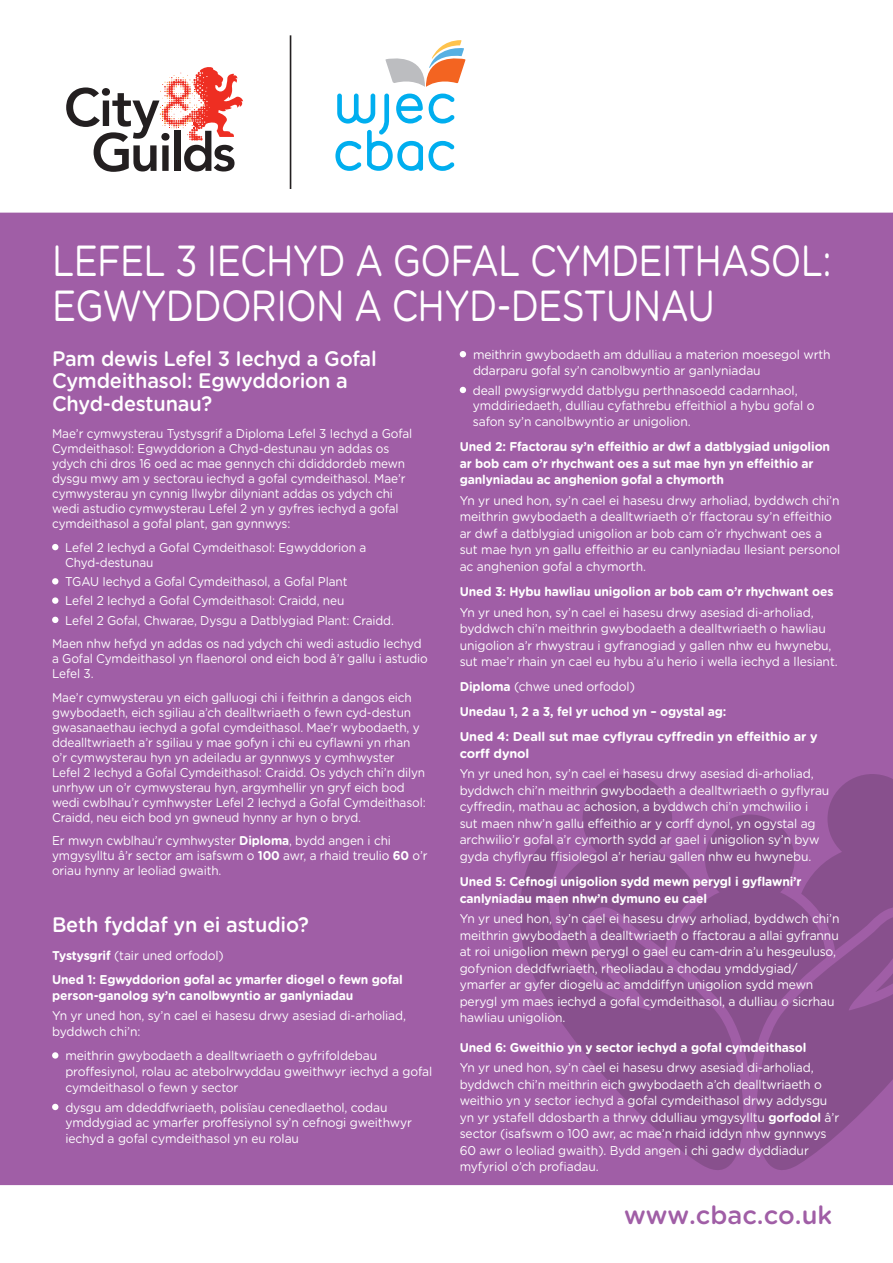
<style>
.page{position:relative;width:893px;height:1263px;background:#fff}
.page>*{position:absolute;margin:0;border:0;box-sizing:border-box;transform-origin:0 0}
.t1{font:43.5px/45px "Gotham Rounded";letter-spacing:-.02em;color:#fff;scale:.83 1}
.t2{font:500 25.35px "Gotham Rounded";color:#a05ea6}
.t3{font:500 21px/22.5px "Gotham Rounded";letter-spacing:-.01em;color:#fff;scale:.95 1}
.t4{font:12.75px/16.5px "Gotham Rounded";letter-spacing:-.01em;color:#fff;scale:.95 1}
.t5{font:12.75px/15px "Gotham Rounded";letter-spacing:-.01em;color:#fff;scale:.93 1}
.t6{font:700 12.75px/16.5px "Gotham Rounded";letter-spacing:-.01em;color:#fff;scale:.95 1}
.t7{font:700 12.75px "Gotham Rounded";letter-spacing:-.01em;color:#fff}
.s1{font-weight:700}
.s2{font-weight:400}
</style>
<div class="page">
<div style="left:0;top:213px;width:893px;height:972px;background:#a05ea6"></div>
<svg style="left:558px;top:774px;width:335px;height:63px;background:#95579a"></svg>
<svg style="left:512px;top:837px;width:228px;height:348px;background:#925697"></svg>
<svg style="left:740px;top:837px;width:153px;height:348px;background:#8e5393"></svg>
<svg style="left:385px;top:40px;width:80px;height:47px"></svg>
<svg style="left:335px;top:94px;width:120px;height:77px"></svg>
<svg style="left:66px;top:67px;width:177px;height:105px"></svg>
<hr style="left:290px;top:35px;width:1px;height:153px;background:#231f20">
<svg style="left:52px;top:544px;width:6px;height:6px"></svg>
<svg style="left:52px;top:578px;width:6px;height:6px"></svg>
<div style="left:52px;top:597px;width:6px;height:7px;background:#fff;border-radius:50%"></div>
<svg style="left:52px;top:617px;width:6px;height:6px"></svg>
<div style="left:52px;top:1052px;width:6px;height:7px;background:#fff;border-radius:50%"></div>
<svg style="left:52px;top:1104px;width:6px;height:6px"></svg>
<svg style="left:460px;top:351px;width:6px;height:6px"></svg>
<svg style="left:460px;top:387px;width:6px;height:6px"></svg>
<h1 class="t1" style="left:52px;top:237px;width:941px">LEFEL 3 IECHYD A GOFAL CYMDEITHASOL:<br>EGWYDDORION A CHYD-DESTUNAU</h1>
<h3 class="t3" style="left:52px;top:346px;width:343px">Pam dewis Lefel 3 Iechyd a Gofal<br>Cymdeithasol: Egwyddorion a<br>Chyd-destunau?</h3>
<p class="t5" style="left:52px;top:426px;width:389px">Mae’r cymwysterau Tystysgrif a Diploma Lefel 3 Iechyd a Gofal Cymdeithasol: Egwyddorion a Chyd-destunau yn addas os ydych chi dros 16 oed ac mae gennych chi ddiddordeb mewn dysgu mwy am y sectorau iechyd a gofal cymdeithasol. Mae’r cymwysterau yn cynnig llwybr dilyniant addas os ydych chi wedi astudio cymwysterau Lefel 2 yn y gyfres iechyd a gofal cymdeithasol a gofal plant, gan gynnwys:</p>
<p class="t5" style="left:65px;top:539px;width:325px">Lefel 2 Iechyd a Gofal Cymdeithasol: Egwyddorion a<br>Chyd-destunau</p>
<p class="t5" style="left:65px;top:571px;width:355px;line-height:19.2px">TGAU Iechyd a Gofal Cymdeithasol, a Gofal Plant<br>Lefel 2 Iechyd a Gofal Cymdeithasol: Craidd, neu<br>Lefel 2 Gofal, Chwarae, Dysgu a Datblygiad Plant: Craidd.</p>
<p class="t5" style="left:52px;top:635px;width:406px">Maen nhw hefyd yn addas os nad ydych chi wedi astudio Iechyd a Gofal Cymdeithasol yn flaenorol ond eich bod â’r gallu i astudio<br>Lefel 3.</p>
<p class="t5" style="left:52px;top:689px;width:403px">Mae’r cymwysterau yn eich galluogi chi i feithrin a dangos eich gwybodaeth, eich sgiliau a’ch dealltwriaeth o fewn cyd-destun gwasanaethau iechyd a gofal cymdeithasol. Mae’r wybodaeth, y ddealltwriaeth a’r sgiliau y mae gofyn i chi eu cyflawni yn rhan o’r cymwysterau hyn yn adeiladu ar gynnwys y cymhwyster Lefel 2 Iechyd a Gofal Cymdeithasol: Craidd. Os ydych chi’n dilyn unrhyw un o’r cymwysterau hyn, argymhellir yn gryf eich bod wedi cwblhau’r cymhwyster Lefel 2 Iechyd a Gofal Cymdeithasol:<br>Craidd, neu eich bod yn gwneud hynny ar hyn o bryd.</p>
<p class="t5" style="left:52px;top:832px;width:405px">Er mwyn cwblhau’r cymhwyster <span class="s1">Diploma</span>, bydd angen i chi ymgysylltu â’r sector am isafswm o <span class="s1">100</span> awr, a rhaid treulio <span class="s1">60</span> o’r oriau hynny ar leoliad gwaith.</p>
<h3 class="t3" style="left:52px;top:912px;width:272px">Beth fyddaf yn ei astudio?</h3>
<p class="t6" style="left:52px;top:943px;width:371px;line-height:24.3px">Tystysgrif <span class="s2">(tair uned orfodol)<br></span>Uned 1: Egwyddorion gofal ac ymarfer diogel o fewn gofal</p>
<p class="t6" style="left:52px;top:987px;width:319px">person-ganolog sy’n canolbwyntio ar ganlyniadau</p>
<p class="t4" style="left:52px;top:1007px;width:374px;line-height:15.8px">Yn yr uned hon, sy’n cael ei hasesu drwy asesiad di-arholiad, byddwch chi’n:</p>
<p class="t4" style="left:65px;top:1047px;width:388px;line-height:15.8px">meithrin gwybodaeth a dealltwriaeth o gyfrifoldebau proffesiynol, rolau ac atebolrwyddau gweithwyr iechyd a gofal cymdeithasol o fewn y sector</p>
<p class="t4" style="left:65px;top:1099px;width:366px;line-height:15.8px">dysgu am ddeddfwriaeth, polisïau cenedlaethol, codau ymddygiad ac ymarfer proffesiynol sy’n cefnogi gweithwyr iechyd a gofal cymdeithasol yn eu rolau</p>
<p class="t4" style="left:473px;top:346px;width:378px;line-height:15.8px">meithrin gwybodaeth am ddulliau a materion moesegol wrth ddarparu gofal sy’n canolbwyntio ar ganlyniadau</p>
<p class="t4" style="left:473px;top:382px;width:361px;line-height:15.8px">deall pwysigrwydd datblygu perthnasoedd cadarnhaol, ymddiriedaeth, dulliau cyfathrebu effeithiol a hybu gofal o safon sy’n canolbwyntio ar unigolion.</p>
<p class="t6" style="left:460px;top:438px;width:391px">Uned 2: Ffactorau sy’n effeithio ar dwf a datblygiad unigolion ar bob cam o’r rhychwant oes a sut mae hyn yn effeithio ar ganlyniadau ac anghenion gofal a chymorth</p>
<p class="t4" style="left:460px;top:492px;width:402px">Yn yr uned hon, sy’n cael ei hasesu drwy arholiad, byddwch chi’n meithrin gwybodaeth a dealltwriaeth o’r ffactorau sy’n effeithio ar dwf a datblygiad unigolion ar bob cam o’r rhychwant oes a sut mae hyn yn gallu effeithio ar eu canlyniadau llesiant personol ac anghenion gofal a chymorth.</p>
<p class="t6" style="left:460px;top:583px;width:395px">Uned 3: Hybu hawliau unigolion ar bob cam o’r rhychwant oes</p>
<p class="t4" style="left:460px;top:603px;width:399px">Yn yr uned hon, sy’n cael ei hasesu drwy asesiad di-arholiad, byddwch chi’n meithrin gwybodaeth a dealltwriaeth o hawliau unigolion a’r rhwystrau i gyfranogiad y gallen nhw eu hwynebu, sut mae’r rhain yn cael eu hybu a’u herio i wella iechyd a llesiant.</p>
<p class="t6" style="left:460px;top:674px;width:378px;line-height:25px">Diploma <span class="s2">(chwe uned orfodol)<br></span>Unedau 1, 2 a 3, fel yr uchod yn – ogystal ag:<br>Uned 4: Deall sut mae cyflyrau cyffredin yn effeithio ar y</p>
<p class="t7" style="left:460px;top:744px;width:71px">corff dynol</p>
<p class="t4" style="left:460px;top:765px;width:391px">Yn yr uned hon, sy’n cael ei hasesu drwy asesiad di-arholiad, byddwch chi’n meithrin gwybodaeth a dealltwriaeth o gyflyrau cyffredin, mathau ac achosion, a byddwch chi’n ymchwilio i sut maen nhw’n gallu effeithio ar y corff dynol, yn ogystal ag archwilio’r gofal a’r cymorth sydd ar gael i unigolion sy’n byw gyda chyflyrau ffisiolegol a’r heriau gallen nhw eu hwynebu.</p>
<p class="t6" style="left:460px;top:873px;width:361px">Uned 5: Cefnogi unigolion sydd mewn perygl i gyflawni’r canlyniadau maen nhw’n dymuno eu cael</p>
<p class="t4" style="left:460px;top:910px;width:401px">Yn yr uned hon, sy’n cael ei hasesu drwy arholiad, byddwch chi’n meithrin gwybodaeth a dealltwriaeth o ffactorau a allai gyfrannu at roi unigolion mewn perygl o gael eu cam-drin a’u hesgeuluso, gofynion deddfwriaeth, rheoliadau a chodau ymddygiad/ ymarfer ar gyfer diogelu ac amddiffyn unigolion sydd mewn perygl ym maes iechyd a gofal cymdeithasol, a dulliau o sicrhau hawliau unigolion.</p>
<p class="t6" style="left:460px;top:1038px;width:366px">Uned 6: Gweithio yn y sector iechyd a gofal cymdeithasol</p>
<p class="t4" style="left:460px;top:1059px;width:401px">Yn yr uned hon, sy’n cael ei hasesu drwy asesiad di-arholiad, byddwch chi’n meithrin eich gwybodaeth a’ch dealltwriaeth o weithio yn y sector iechyd a gofal cymdeithasol drwy addysgu yn yr ystafell ddosbarth a thrwy ddulliau ymgysylltu <span class="s1">gorfodol</span> â’r sector (isafswm o 100 awr, ac mae’n rhaid iddyn nhw gynnwys 60 awr o leoliad gwaith). Bydd angen i chi gadw dyddiadur myfyriol o’ch profiadau.</p>
<h2 class="t2" style="left:624px;top:1197px;width:210px">www.cbac.co.uk</h2>
</div>
